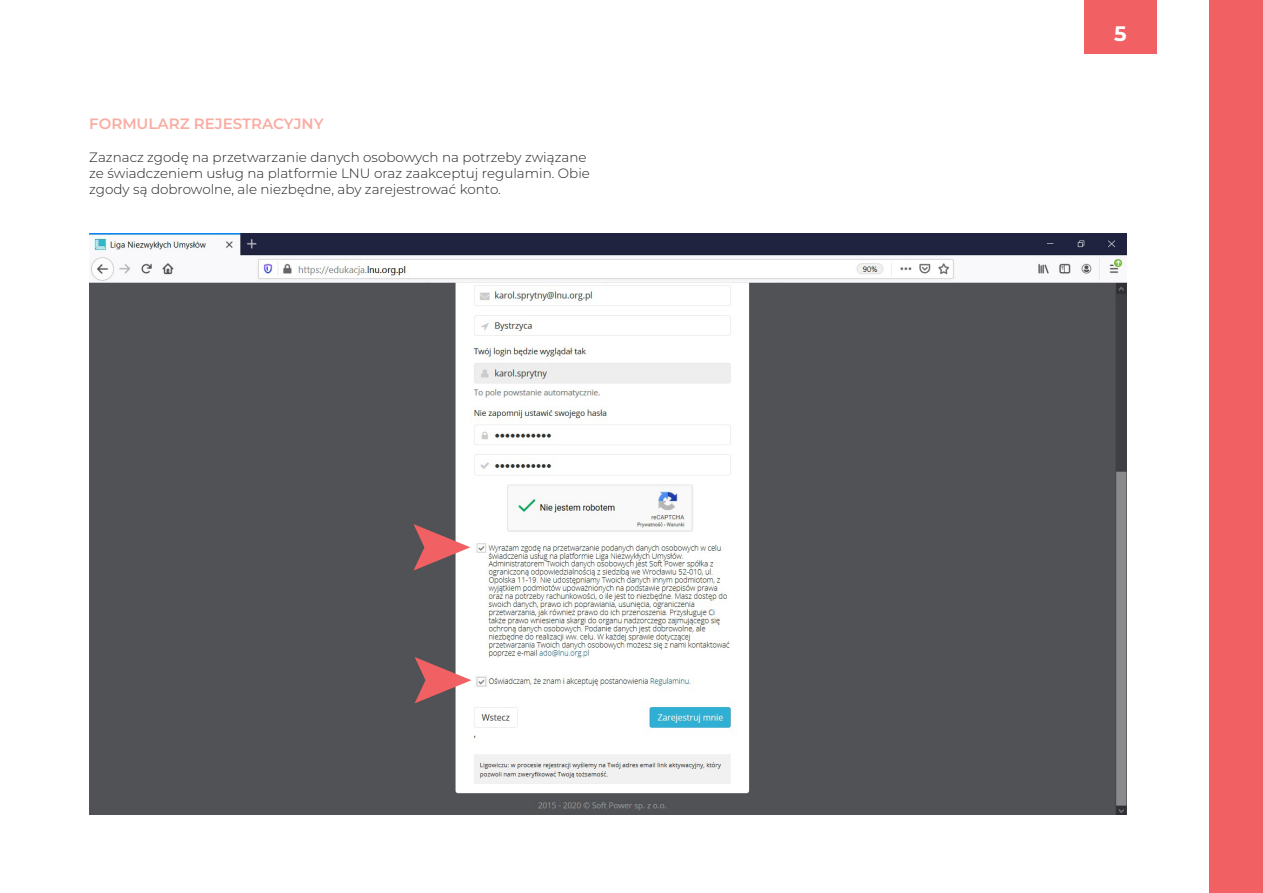
<style>
.page{position:relative;width:1263px;height:893px;background:#fff}
.page>*{position:absolute;margin:0;border:0;box-sizing:border-box;transform-origin:0 0}
.t1{font:700 21px "Montserrat";color:#fff}
.Paragraph_Text{font:600 15px "Montserrat";color:#f8ada3}
.Paragraph_Text-2{font:300 13.5px/16.2px "Montserrat";color:#231f20}
</style>
<div class="page">
<img style="left:89px;top:234px;width:1037px;height:581px">
<svg style="left:414px;top:524px;width:56px;height:46px"></svg>
<svg style="left:415px;top:657px;width:56px;height:46px"></svg>
<div style="left:1209px;top:0;width:54px;height:893px;background:#f16163"></div>
<div style="left:1084px;top:0;width:73px;height:54px;background:#f16163"></div>
<p class="Paragraph_Text" style="left:89px;top:113px;width:236px">FORMULARZ REJESTRACYJNY</p>
<p class="Paragraph_Text-2" style="left:89px;top:148px;width:502px">Zaznacz zgodę na przetwarzanie danych osobowych na potrzeby związane ze świadczeniem usług na platformie LNU oraz zaakceptuj regulamin. Obie zgody są dobrowolne, ale niezbędne, aby zarejestrować konto.</p>
<h1 class="t1" style="left:1114px;top:18px;width:14px">5</h1>
</div>
